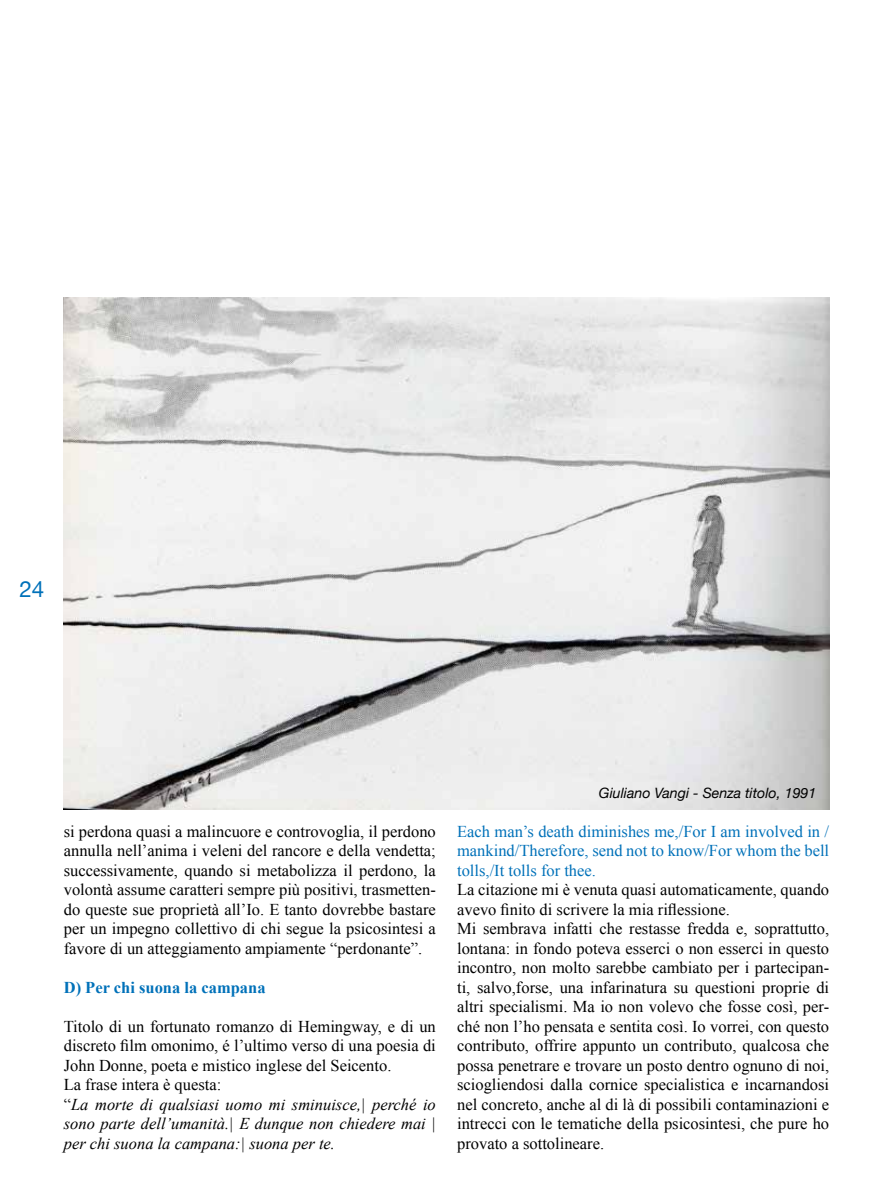
<style>
.page{position:relative;width:893px;height:1191px;background:#fff}
.page>*{position:absolute;margin:0;border:0;box-sizing:border-box;transform-origin:0 0}
.t1{font:22.5px "Helvetica Neue";color:#0071b9}
.t2{font:16.5px/19.5px "Times New Roman";color:#000}
.t3{font:16.5px/19.5px "Times New Roman";color:#0071b9;text-align:justify}
.t4{font:700 16.5px "Times New Roman";color:#0071b9}
.t5{font:italic 14.25px "Helvetica Neue";color:#000}
.s1{font-style:italic}
</style>
<div class="page">
<img style="left:64px;top:298px;width:765px;height:511px">
<h1 class="t1" style="left:19px;top:573px;width:27px">24</h1>
<p class="t2" style="left:64px;top:821px;width:374px;text-align:justify">si perdona quasi a malincuore e controvoglia, il perdono annulla nell’anima i veleni del rancore e della vendetta; successivamente, quando si metabolizza il perdono, la volontà assume caratteri sempre più positivi, trasmetten&shy;do queste sue proprietà all’Io. E tanto dovrebbe bastare per un impegno collettivo di chi segue la psicosintesi a favore di un atteggiamento ampiamente “perdonante”.</p>
<p class="t4" style="left:64px;top:975px;width:203px">D) Per chi suona la campana</p>
<p class="t2" style="left:64px;top:1016px;width:374px">Titolo di un fortunato romanzo di Hemingway, e di un discreto film omonimo, é l’ultimo verso di una poesia di John Donne, poeta e mistico inglese del Seicento.<br>La frase intera è questa:<br>“<span class="s1">La morte di qualsiasi uomo mi sminuisce,| perché io sono parte dell’umanità.| E dunque non chiedere mai | per chi suona la campana:| suona per te.</span></p>
<p class="t5" style="left:599px;top:782px;width:219px">Giuliano Vangi - Senza titolo, 1991</p>
<p class="t3" style="left:457px;top:821px;width:374px">Each man’s death diminishes me,/For I am involved in / mankind/Therefore, send not to know/For whom the bell tolls,/It tolls for thee.</p>
<p class="t2" style="left:457px;top:879px;width:374px">La citazione mi è venuta quasi automaticamente, quando avevo finito di scrivere la mia riflessione.<br>Mi sembrava infatti che restasse fredda e, soprattutto, lontana: in fondo poteva esserci o non esserci in questo incontro, non molto sarebbe cambiato per i partecipan&shy;ti, salvo,forse, una infarinatura su questioni proprie di altri specialismi. Ma io non volevo che fosse così, per&shy;ché non l’ho pensata e sentita così. Io vorrei, con questo contributo, offrire appunto un contributo, qualcosa che possa penetrare e trovare un posto dentro ognuno di noi, sciogliendosi dalla cornice specialistica e incarnandosi nel concreto, anche al di là di possibili contaminazioni e intrecci con le tematiche della psicosintesi, che pure ho provato a sottolineare.</p>
</div>
